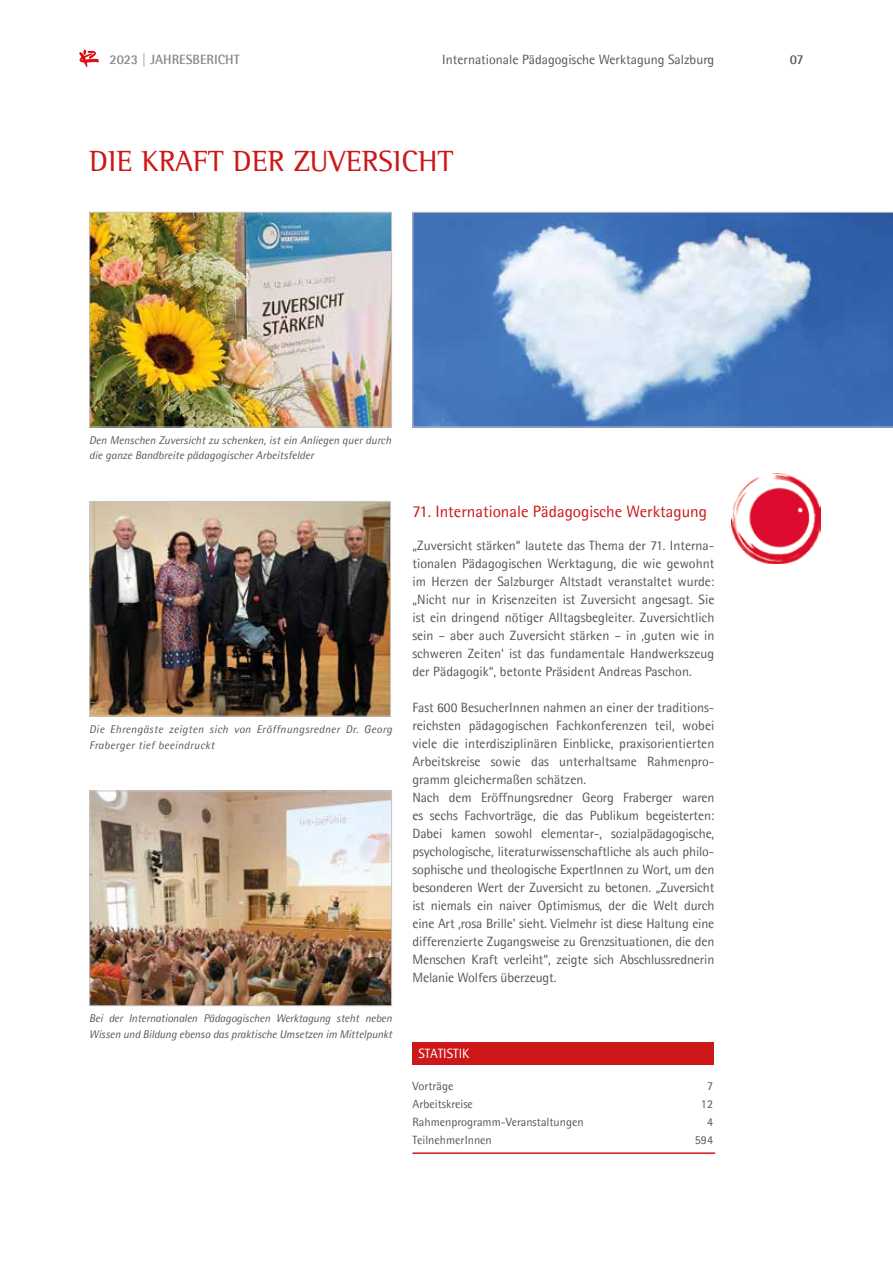
<style>
.page{position:relative;width:893px;height:1263px;background:#fff}
.page>*{position:absolute;margin:0;border:0;box-sizing:border-box;transform-origin:0 0}
.t1{font:30px "Agfa Rotis Semi Serif";color:#cd1719}
.t2{font:16.5px "Agfa Rotis Semisans";color:#cd1719}
.t3{font:13.5px/18px "Agfa Rotis Semisans";letter-spacing:-.01em;color:#575756;text-align:justify}
.t4{font:700 13.5px "Agfa Rotis Semisans";color:#878787}
.t5{font:13.5px "Agfa Rotis Semisans";color:#fff}
.t6{font:700 13.5px "Agfa Rotis Semisans";color:#575756}
.t7{font:12px/18px "Agfa Rotis Semisans";color:#575756;text-align:right}
.t8{font:italic 11.25px/15.8px "Agfa Rotis Semisans";color:#575756}
.t9{font:italic 11.25px/15.8px "Agfa Rotis Semisans";letter-spacing:.03em;color:#575756}
</style>
<div class="page">
<img style="left:91px;top:503px;width:298px;height:211px">
<div style="left:89px;top:501px;width:302px;height:215px;border:1px solid #c6c6c6"></div>
<img style="left:91px;top:214px;width:299px;height:211px">
<div style="left:89px;top:212px;width:303px;height:215px;border:1px solid #c6c6c6"></div>
<svg style="left:412px;top:212px;width:481px;height:215px;background:#7599cb"></svg>
<img style="left:91px;top:792px;width:299px;height:212px">
<div style="left:89px;top:790px;width:303px;height:216px;border:1px solid #c6c6c6"></div>
<img style="left:731px;top:473px;width:89px;height:91px">
<svg style="left:79px;top:50px;width:20px;height:17px"></svg>
<div style="left:412px;top:1042px;width:302px;height:22px;background:#cd1719"></div>
<hr style="left:412px;top:1152px;width:303px;height:2px;background:#cd1719">
<p class="t4" style="left:109px;top:51px;width:132px">2023 | JAHRESBERICHT</p>
<p class="t6" style="left:790px;top:51px;width:15px">07</p>
<p class="t3" style="left:442px;top:50px;width:274px">Internationale Pädagogische Werktagung Salzburg</p>
<h1 class="t1" style="left:89px;top:144px;width:366px">DIE KRAFT DER ZUVERSICHT</h1>
<p class="t8" style="left:89px;top:432px;width:303px">Den Menschen Zuversicht zu schenken, ist ein Anliegen quer durch die ganze Bandbreite pädagogischer Arbeitsfelder</p>
<p class="t9" style="left:89px;top:721px;width:304px">Die Ehrengäste zeigten sich von Eröffnungsredner Dr. Georg<br>Fraberger tief beeindruckt</p>
<p class="t8" style="left:89px;top:1010px;width:304px">Bei der Internationalen Pädagogischen Werktagung steht neben<br>Wissen und Bildung ebenso das praktische Umsetzen im Mittelpunkt</p>
<p class="t2" style="left:412px;top:502px;width:296px">71. Internationale Pädagogische Werktagung</p>
<p class="t3" style="left:412px;top:536px;width:303px">„Zuversicht stärken“ lautete das Thema der 71. Interna&shy;tionalen Pädagogischen Werktagung, die wie gewohnt im Herzen der Salzburger Altstadt veranstaltet wurde: „Nicht nur in Krisenzeiten ist Zuversicht angesagt. Sie ist ein dringend nötiger Alltagsbegleiter. Zuversichtlich sein – aber auch Zuversicht stärken – in ‚guten wie in schweren Zeiten‘ ist das fundamentale Handwerkszeug der Pädagogik“, betonte Präsident Andreas Paschon.</p>
<p class="t3" style="left:412px;top:698px;width:303px;text-align:left">Fast 600 BesucherInnen nahmen an einer der traditions&shy;reichsten pädagogischen Fachkonferenzen teil, wobei viele die interdisziplinären Einblicke, praxisorientierten Arbeitskreise sowie das unterhaltsame Rahmenpro&shy;gramm gleichermaßen schätzen.<br>Nach dem Eröffnungsredner Georg Fraberger waren es sechs Fachvorträge, die das Publikum begeisterten:<br>Dabei kamen sowohl elementar-, sozialpädagogische, psychologische, literaturwissenschaftliche als auch philo&shy;sophische und theologische ExpertInnen zu Wort, um den besonderen Wert der Zuversicht zu betonen. „Zuversicht ist niemals ein naiver Optimismus, der die Welt durch eine Art ,rosa Brille' sieht. Vielmehr ist diese Haltung eine differenzierte Zugangsweise zu Grenzsituationen, die den Menschen Kraft verleiht“, zeigte sich Abschlussrednerin Melanie Wolfers überzeugt.</p>
<p class="t5" style="left:418px;top:1045px;width:53px">STATISTIK</p>
<p class="t7" style="left:412px;top:1077px;width:173px;text-align:left">Vorträge<br>Arbeitskreise<br>Rahmenprogramm-Veranstaltungen<br>TeilnehmerInnen</p>
<p class="t7" style="left:695px;top:1077px;width:20px">7<br>12<br>4<br>594</p>
</div>
